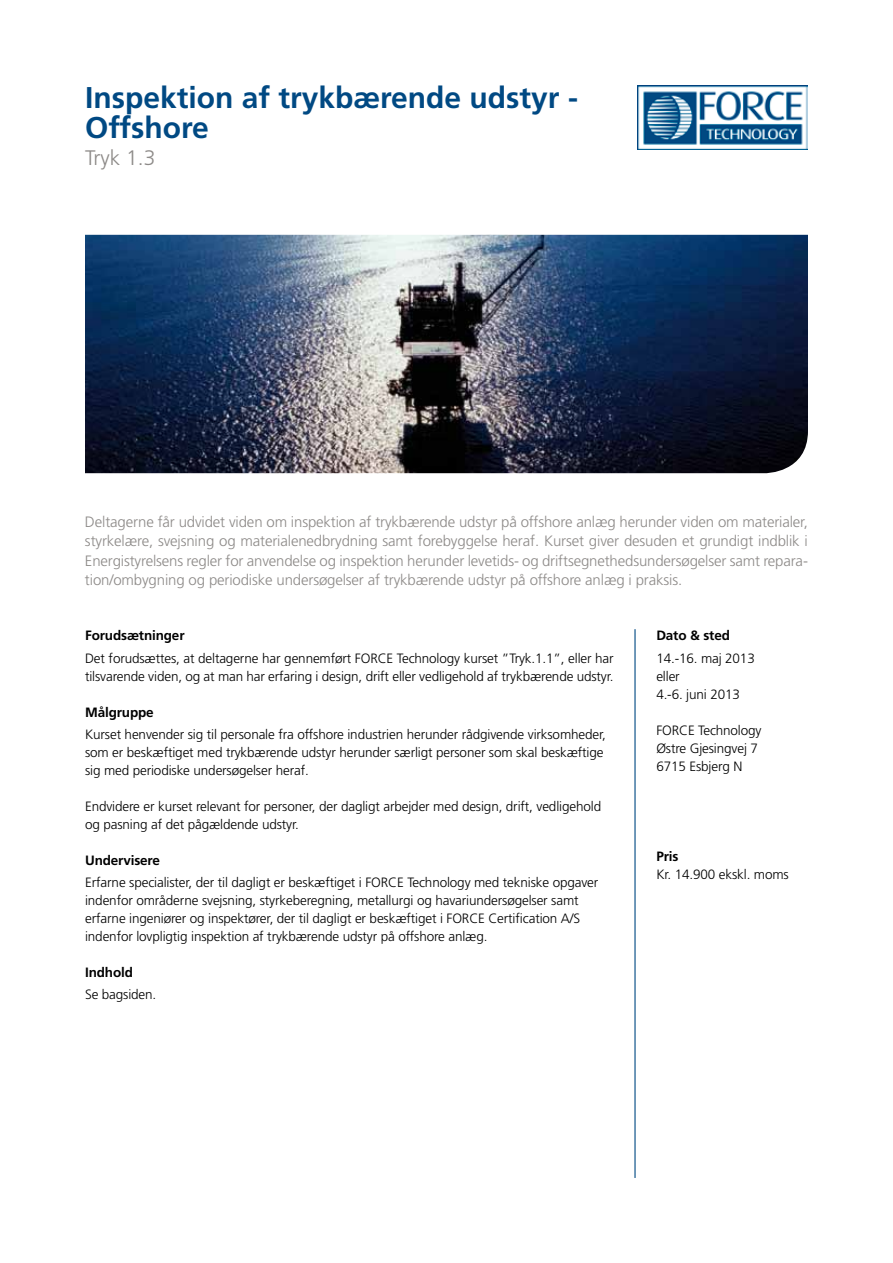
<style>
.page{position:relative;width:893px;height:1263px;background:#fff}
.page>*{position:absolute;margin:0;border:0;box-sizing:border-box;transform-origin:0 0}
.t1{font:700 30px/30px "Frutiger LT Std";color:#004983}
.t2{font:300 21px "Frutiger LT Std";color:#8d8a88}
.t3{font:300 15px/19.5px "Frutiger LT Std";letter-spacing:-.01em;color:#8d8a88;text-align:justify}
.t4{font:300 13.5px/18px "Frutiger LT Std";letter-spacing:-.01em;color:#000}
.t5{font:700 13.5px "Frutiger LT Std";letter-spacing:-.01em;color:#000}
</style>
<div class="page">
<img style="left:638px;top:85px;width:170px;height:65px">
<hr style="left:634px;top:629px;width:2px;height:549px;background:#004983">
<img style="left:85px;top:235px;width:723px;height:238px">
<h1 class="t1" style="left:85px;top:82px;width:494px">Inspektion af trykbærende udstyr -<br>Offshore</h1>
<h2 class="t2" style="left:85px;top:145px;width:72px">Tryk 1.3</h2>
<p class="t3" style="left:85px;top:512px;width:724px">Deltagerne får udvidet viden om inspektion af trykbærende udstyr på offshore anlæg herunder viden om materialer, styrkelære, svejsning og materialenedbrydning samt forebyggelse heraf. Kurset giver desuden et grundigt indblik i Energistyrelsens regler for anvendelse og inspektion herunder levetids- og driftsegnethedsundersøgelser samt repara&shy;tion/ombygning og periodiske undersøgelser af trykbærende udstyr på offshore anlæg i praksis.</p>
<p class="t5" style="left:85px;top:628px;width:101px">Forudsætninger</p>
<p class="t4" style="left:85px;top:649px;width:530px">Det forudsættes, at deltagerne har gennemført FORCE Technology kurset ”Tryk.1.1”, eller har tilsvarende viden, og at man har erfaring i design, drift eller vedligehold af trykbærende udstyr.</p>
<p class="t5" style="left:85px;top:704px;width:70px">Målgruppe</p>
<p class="t4" style="left:85px;top:725px;width:522px">Kurset henvender sig til personale fra offshore industrien herunder rådgivende virksomheder, som er beskæftiget med trykbærende udstyr herunder særligt personer som skal beskæftige sig med periodiske undersøgelser heraf.</p>
<p class="t4" style="left:85px;top:797px;width:518px">Endvidere er kurset relevant for personer, der dagligt arbejder med design, drift, vedligehold og pasning af det pågældende udstyr.</p>
<p class="t5" style="left:85px;top:852px;width:76px">Undervisere</p>
<p class="t4" style="left:85px;top:874px;width:515px">Erfarne specialister, der til dagligt er beskæftiget i FORCE Technology med tekniske opgaver indenfor områderne svejsning, styrkeberegning, metallurgi og havariundersøgelser samt erfarne ingeniører og inspektører, der til dagligt er beskæftiget i FORCE Certification A/S indenfor lovpligtig inspektion af trykbærende udstyr på offshore anlæg.</p>
<p class="t5" style="left:85px;top:964px;width:49px">Indhold</p>
<p class="t4" style="left:85px;top:986px;width:73px">Se bagsiden.</p>
<p class="t5" style="left:656px;top:628px;width:75px">Dato &amp; sted</p>
<p class="t4" style="left:656px;top:649px;width:100px">14.-16. maj 2013 eller<br>4.-6. juni 2013</p>
<p class="t4" style="left:656px;top:721px;width:107px">FORCE Technology<br>Østre Gjesingvej 7<br>6715 Esbjerg N</p>
<p class="t5" style="left:656px;top:848px;width:24px">Pris</p>
<p class="t4" style="left:656px;top:865px;width:134px">Kr. 14.900 ekskl. moms</p>
</div>
